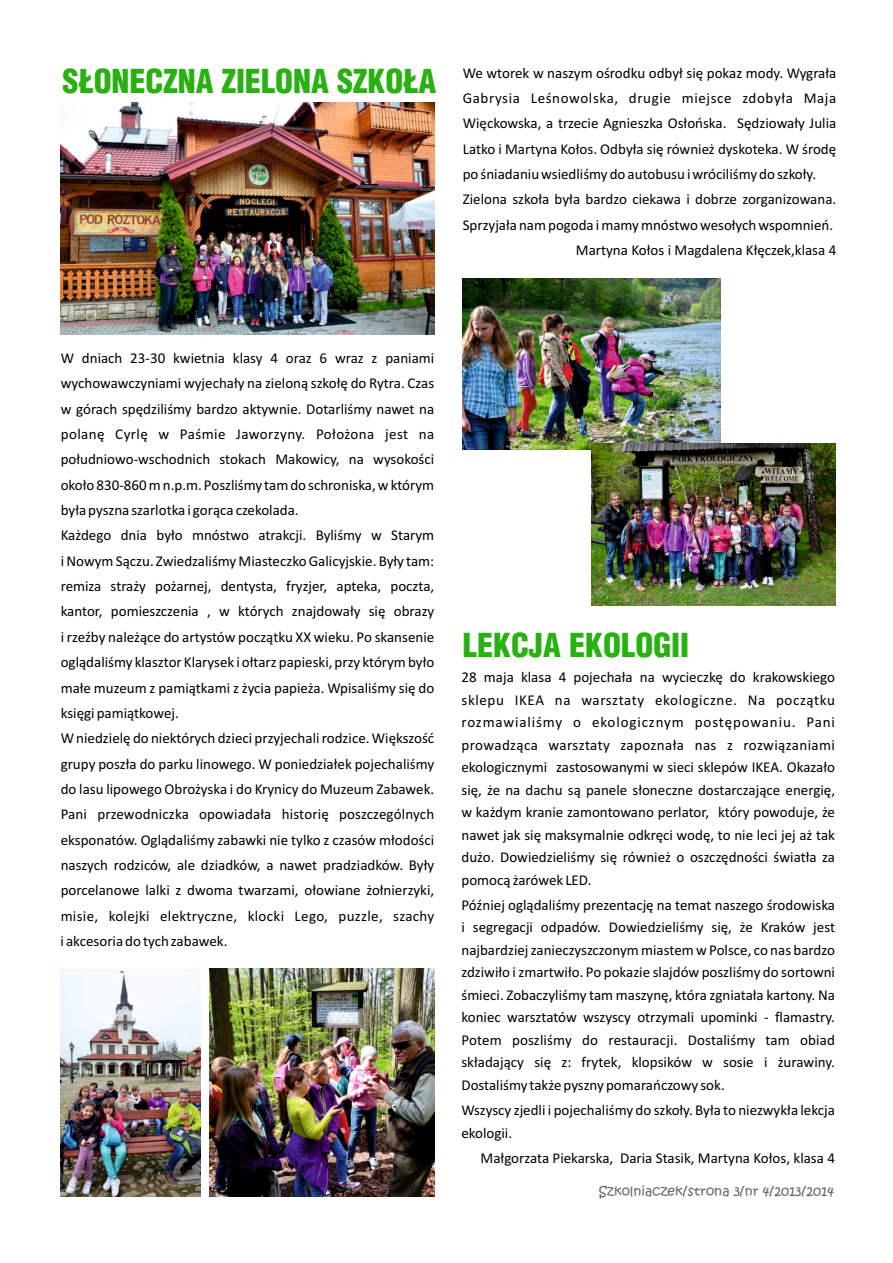
<style>
.page{position:relative;width:893px;height:1263px;background:#fff}
.page>*{position:absolute;margin:0;border:0;box-sizing:border-box;transform-origin:0 0}
.t1{font:900 32.25px "Switzerland Cond";color:#28b111}
.t2{font:15px/25.3px "Calibri";color:#000;text-align:justify}
.t3{font:15px "Calibri";letter-spacing:.04em;color:#000}
.t4{font:13.05px "Kristen ITC";color:#686868}
</style>
<div class="page">
<img style="left:463px;top:279px;width:257px;height:170px">
<img style="left:591px;top:444px;width:244px;height:161px">
<img style="left:61px;top:969px;width:139px;height:228px">
<img style="left:210px;top:968px;width:224px;height:229px">
<img style="left:61px;top:103px;width:373px;height:232px">
<h1 class="t1" style="left:62px;top:63px;width:375px">S£ONECZNA ZIELONA SZKO£A</h1>
<p class="t2" style="left:463px;top:61px;width:375px">We wtorek w naszym ośrodku odbył się pokaz mody. Wygrała</p>
<p class="t3" style="left:463px;top:92px;width:375px">Gabrysia Leśnowolska, drugie miejsce zdobyła Maja</p>
<p class="t2" style="left:463px;top:112px;width:375px">Więckowska, a trzecie Agnieszka Osłońska. Sędziowały Julia</p>
<p class="t2" style="left:463px;top:137px;width:375px">Latko i Martyna Kołos. Odbyła się również dyskoteka. W środę</p>
<p class="t2" style="left:463px;top:163px;width:355px">po śniadaniu wsiedliśmy do autobusu i wróciliśmy do szkoły.</p>
<p class="t2" style="left:463px;top:188px;width:375px">Zielona szkoła była bardzo ciekawa i dobrze zorganizowana.</p>
<p class="t2" style="left:463px;top:213px;width:372px">Sprzyjała nam pogoda i mamy mnóstwo wesołych wspomnień.</p>
<p class="t2" style="left:576px;top:239px;width:262px">Martyna Kołos i Magdalena Kłęczek,klasa 4</p>
<p class="t2" style="left:61px;top:347px;width:375px;text-align:left">W dniach 23-30 kwietnia klasy 4 oraz 6 wraz z paniami wychowawczyniami wyjechały na zieloną szkołę do Rytra. Czas w górach spędziliśmy bardzo aktywnie. Dotarliśmy nawet na polanę Cyrlę w Paśmie Jaworzyny. Położona jest na południowo-wschodnich stokach Makowicy, na wysokości około 830-860 m n.p.m. Poszliśmy tam do schroniska, w którym była pyszna szarlotka i gorąca czekolada.<br>Każdego dnia było mnóstwo atrakcji. Byliśmy w Starym i Nowym Sączu. Zwiedzaliśmy Miasteczko Galicyjskie. Były tam: remiza straży pożarnej, dentysta, fryzjer, apteka, poczta, kantor, pomieszczenia , w których znajdowały się obrazy i rzeźby należące do artystów początku XX wieku. Po skansenie oglądaliśmy klasztor Klarysek i ołtarz papieski, przy którym było małe muzeum z pamiątkami z życia papieża. Wpisaliśmy się do księgi pamiątkowej.<br>W niedzielę do niektórych dzieci przyjechali rodzice. Większość grupy poszła do parku linowego. W poniedziałek pojechaliśmy do lasu lipowego Obrożyska i do Krynicy do Muzeum Zabawek.<br>Pani przewodniczka opowiadała historię poszczególnych eksponatów. Oglądaliśmy zabawki nie tylko z czasów młodości naszych rodziców, ale dziadków, a nawet pradziadków. Były porcelanowe lalki z dwoma twarzami, ołowiane żołnierzyki, misie, kolejki elektryczne, klocki Lego, puzzle, szachy i akcesoria do tych zabawek.</p>
<h1 class="t1" style="left:463px;top:627px;width:228px">LEKCJA EKOLOGII</h1>
<p class="t2" style="left:461px;top:667px;width:375px;line-height:22.5px">28 maja klasa 4 pojechała na wycieczkę do krakowskiego sklepu IKEA na warsztaty ekologiczne. Na początku rozmawialiśmy o ekologicznym postępowaniu. Pani prowadząca warsztaty zapoznała nas z rozwiązaniami ekologicznymi zastosowanymi w sieci sklepów IKEA. Okazało się, że na dachu są panele słoneczne dostarczające energię, w każdym kranie zamontowano perlator, który powoduje, że nawet jak się maksymalnie odkręci wodę, to nie leci jej aż tak dużo. Dowiedzieliśmy się również o oszczędności światła za pomocą żarówek LED.</p>
<p class="t2" style="left:461px;top:895px;width:375px;line-height:22.5px">Później oglądaliśmy prezentację na temat naszego środowiska i segregacji odpadów. Dowiedzieliśmy się, że Kraków jest najbardziej zanieczyszczonym miastem w Polsce, co nas bardzo zdziwiło i zmartwiło. Po pokazie slajdów poszliśmy do sortowni śmieci. Zobaczyliśmy tam maszynę, która zgniatała kartony. Na koniec warsztatów wszyscy otrzymali upominki - flamastry.<br>Potem poszliśmy do restauracji. Dostaliśmy tam obiad składający się z: frytek, klopsików w sosie i żurawiny.<br>Dostaliśmy także pyszny pomarańczowy sok.</p>
<p class="t2" style="left:461px;top:1100px;width:375px;line-height:22.5px">Wszyscy zjedli i pojechaliśmy do szkoły. Była to niezwykła lekcja ekologii.</p>
<p class="t2" style="left:481px;top:1147px;width:356px">Małgorzata Piekarska, Daria Stasik, Martyna Kołos, klasa 4</p>
<p class="t4" style="left:599px;top:1182px;width:237px">SZKOLNIACZEK/STRONA 3/NR 4/2013/2014</p>
</div>
